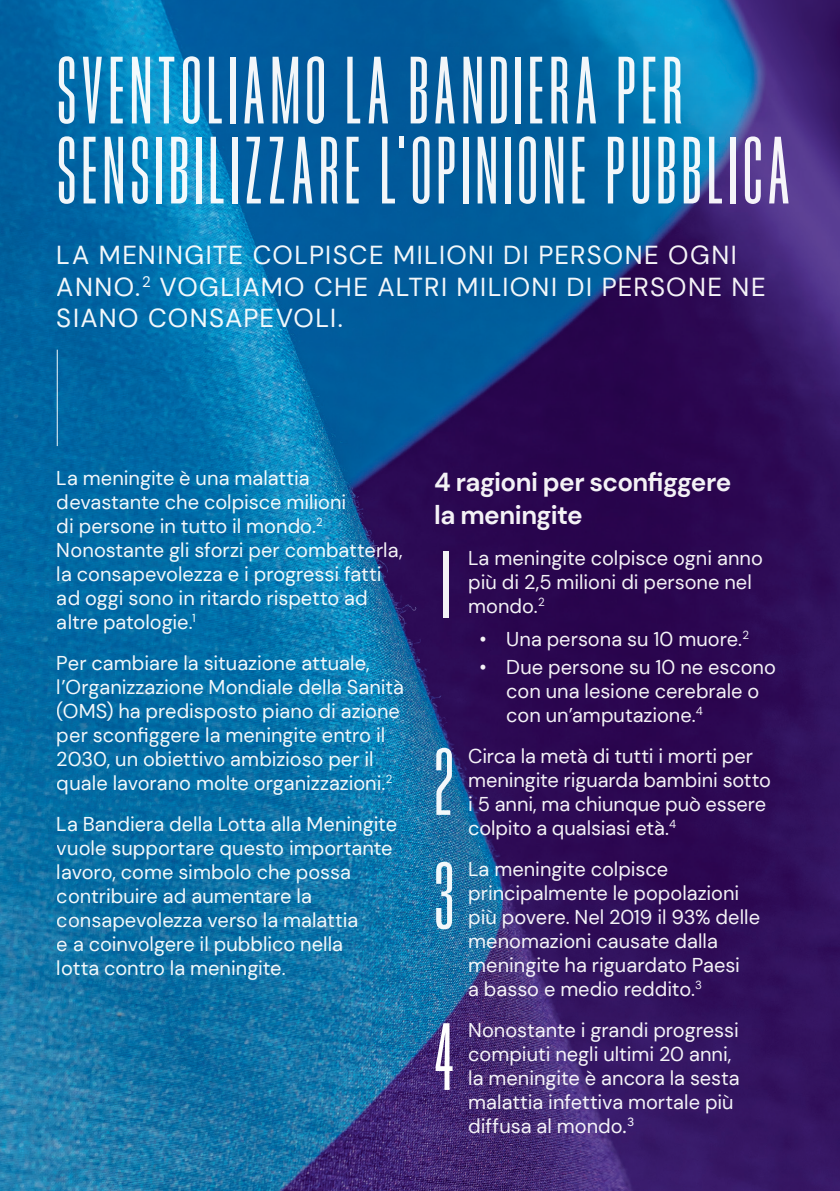
<style>
.page{position:relative;width:840px;height:1191px;background:#fff}
.page>*{position:absolute;margin:0;border:0;box-sizing:border-box;transform-origin:0 0}
.t1{font:100px/80px "Bee Three";letter-spacing:.05em;color:#fff}
.t2{font:26px/31.2px "DM Sans";letter-spacing:.05em;color:#fff}
.t3{font:700 26px/33.6px "DM Sans";letter-spacing:-.02em;color:#fff}
.t4{font:20px/24px "DM Sans";color:#fff}
.s1{font-family:"Sanofi Sans"}
</style>
<div class="page">
<img style="left:0;top:0;width:839px;height:1191px">
<hr style="left:57px;top:350px;width:1px;height:96px;background:#fff">
<h1 class="t1" style="left:57px;top:52px;width:734px">SVENTOLIAMO LA BANDIERA PER<br>SENSIBILIZZARE L’OPINIONE PUBBLICA</h1>
<h2 class="t2" style="left:57px;top:240px;width:710px">LA MENINGITE COLPISCE MILIONI DI PERSONE OGNI<br>ANNO.<sup>2</sup> VOGLIAMO CHE ALTRI MILIONI DI PERSONE NE<br>SIANO CONSAPEVOLI.</h2>
<p class="t4" style="left:57px;top:465px;width:347px">La meningite è una malattia devastante che colpisce milioni<br>di persone in tutto il mondo.<sup>2<br></sup>Nonostante gli sforzi per combatterla, la consapevolezza e i progressi fatti ad oggi sono in ritardo rispetto ad altre patologie.<sup>1</sup></p>
<p class="t4" style="left:57px;top:650px;width:348px">Per cambiare la situazione attuale, l’Organizzazione Mondiale della Sanità (OMS) ha predisposto piano di azione per sconfiggere la meningite entro il 2030, un obiettivo ambizioso per il quale lavorano molte organizzazioni.<sup>2</sup></p>
<p class="t4" style="left:57px;top:811px;width:341px">La Bandiera della Lotta alla Meningite vuole supportare questo importante lavoro, come simbolo che possa contribuire ad aumentare la consapevolezza verso la malattia<br>e a coinvolgere il pubblico nella<br>lotta contro la meningite.</p>
<h2 class="t3" style="left:434px;top:464px;width:298px">4 ragioni per sconfiggere la meningite</h2>
<p class="t4" style="left:468px;top:546px;width:296px">La meningite colpisce ogni anno più di 2,5 milioni di persone nel mondo.<sup>2</sup></p>
<p class="t4" style="left:479px;top:626px;width:271px">• Una persona su 10 muore.<sup>2</sup></p>
<p class="t4" style="left:506px;top:655px;width:271px;text-indent:-27px">• Due persone su 10 ne escono con una lesione cerebrale o con un’amputazione.<sup>4</sup></p>
<p class="t4" style="left:468px;top:744px;width:304px">Circa la metà di tutti i morti per meningite riguarda bambini sotto i 5 anni, ma chiunque può essere colpito a qualsiasi età.<sup>4</sup></p>
<p class="t4" style="left:468px;top:857px;width:293px">La meningite colpisce principalmente le popolazioni più povere. Nel 2019 il 93% delle menomazioni causate dalla meningite ha riguardato Paesi<br>a basso e medio reddito.<sup>3</sup></p>
<p class="t4" style="left:468px;top:1018px;width:273px">Nonostante i grandi progressi compiuti negli ultimi 20 anni, la meningite è ancora la sesta malattia infettiva mortale più diffusa al mondo<span class="s1">.</span><sup>3</sup></p>
<h1 class="t1" style="left:434px;top:487px;width:23px;line-height:197.2px">1<br>2</h1>
<h1 class="t1" style="left:434px;top:817px;width:21px;line-height:160.8px">3<br>4</h1>
</div>
